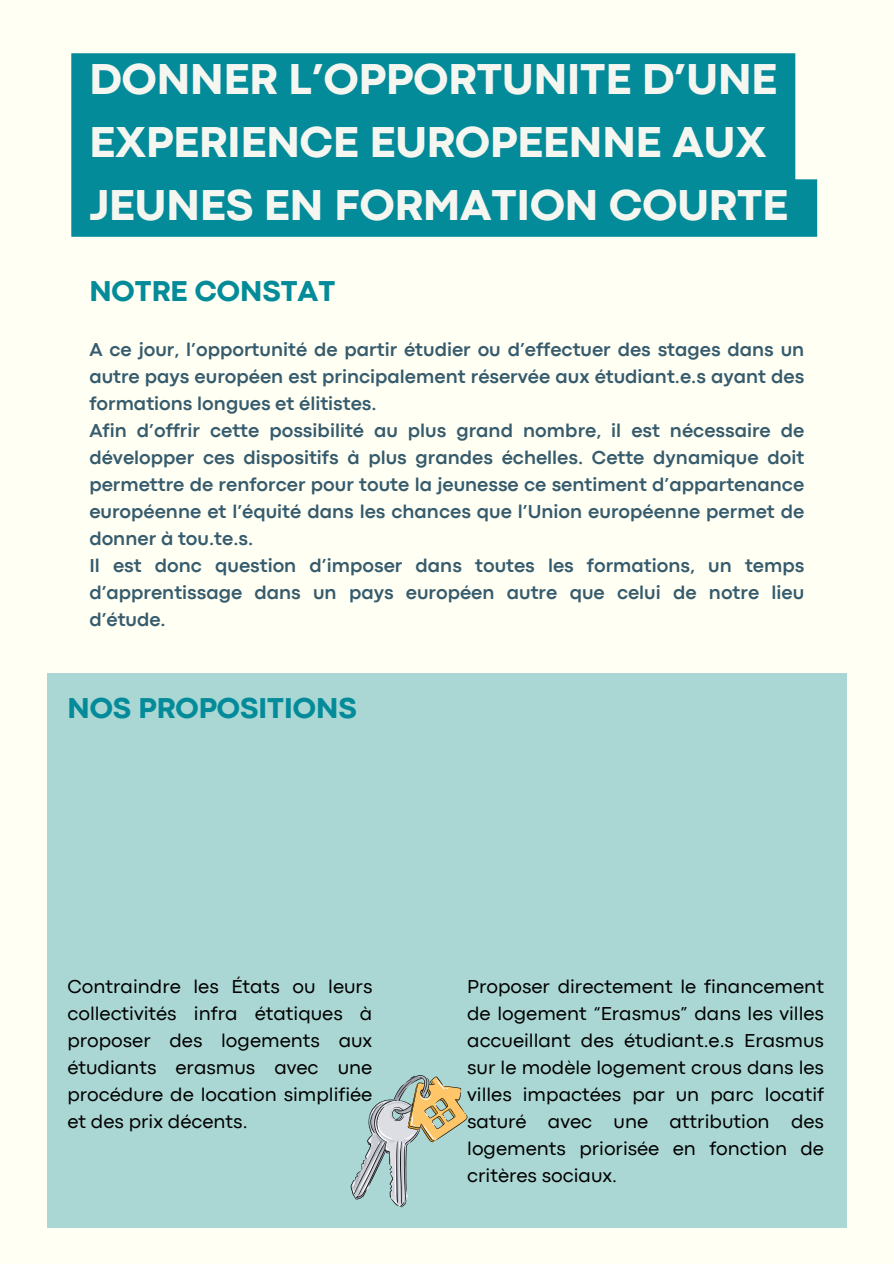
<style>
.page{position:relative;width:894px;height:1264px;background:#fff}
.page>*{position:absolute;margin:0;border:0;box-sizing:border-box;transform-origin:0 0}
.t1{font:800 45.15px/63px "Codec Pro";color:#f6f6f1}
.t2{font:800 30px "Codec Pro";color:#048b9a}
.t3{font:700 19.5px/27px "Codec Pro";color:#365b6d}
.t4{font:19.5px/27px "Codec Pro";color:#000;text-align:justify}
</style>
<div class="page">
<div style="left:0;top:0;width:893px;height:1263px;background:#fffff3"></div>
<div style="left:47px;top:673px;width:799px;height:554px;background:#aad7d4"></div>
<svg style="left:350px;top:1075px;width:117px;height:132px"></svg>
<div style="left:71px;top:53px;width:746px;height:184px;background:#048b9a"></div>
<h2 class="t1" style="left:89px;top:51px;width:700px">DONNER L’OPPORTUNITE D’UNE<br>EXPERIENCE EUROPEENNE AUX<br>JEUNES EN FORMATION COURTE</h2>
<h3 class="t2" style="left:89px;top:280px;width:247px">NOTRE CONSTAT</h3>
<h1 class="t3" style="left:89px;top:337px;width:716px">A ce jour, l’opportunité de partir étudier ou d’effectuer des stages dans un autre pays européen est principalement réservée aux étudiant.e.s ayant des formations longues et élitistes.<br>Afin d’offrir cette possibilité au plus grand nombre, il est nécessaire de développer ces dispositifs à plus grandes échelles. Cette dynamique doit permettre de renforcer pour toute la jeunesse ce sentiment d’appartenance européenne et l’équité dans les chances que l’Union européenne permet de donner à tou.te.s.<br>Il est donc question d’imposer dans toutes les formations, un temps d’apprentissage dans un pays européen autre que celui de notre lieu d’étude.</h1>
<h2 class="t2" style="left:67px;top:697px;width:291px">NOS PROPOSITIONS</h2>
<p class="t4" style="left:67px;top:974px;width:306px">Contraindre les États ou leurs collectivités infra étatiques à proposer des logements aux étudiants erasmus avec une procédure de location simplifiée et des prix décents.</p>
<p class="t4" style="left:467px;top:974px;width:358px">Proposer directement le financement de logement “Erasmus” dans les villes accueillant des étudiant.e.s Erasmus sur le modèle logement crous dans les villes impactées par un parc locatif saturé avec une attribution des logements priorisée en fonction de critères sociaux.</p>
</div>
